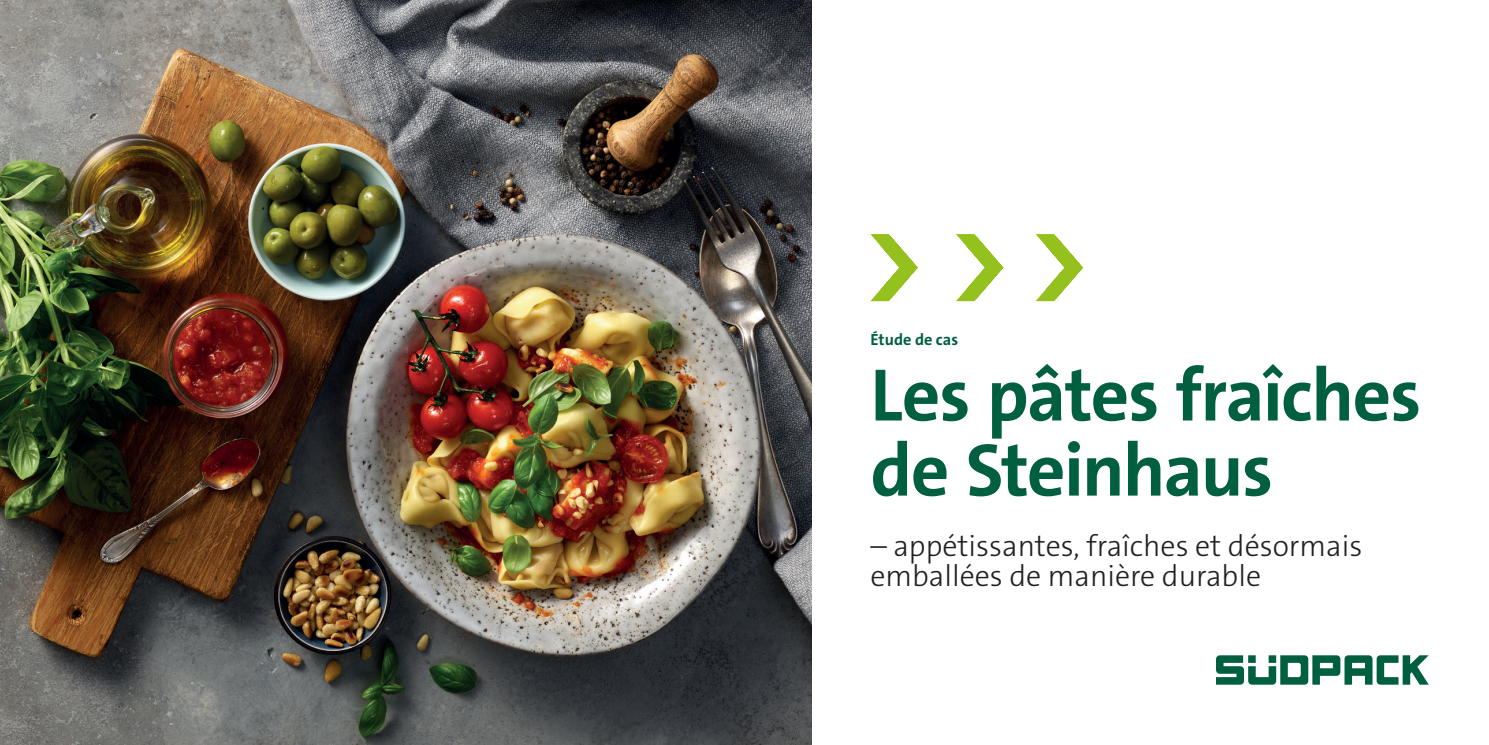
<style>
.page{position:relative;width:1489px;height:745px;background:#fff}
.page>*{position:absolute;margin:0;border:0;box-sizing:border-box;transform-origin:0 0}
.t1{font:700 75px/75px "The Sans C4 s";letter-spacing:-.025em;color:#005f3e}
.t2{font:300 30px/30px "The Sans C5";color:#231f20}
.t3{font:700 16.25px "The Sans C4 s";color:#005f3e}
</style>
<div class="page">
<svg style="left:1216px;top:655px;width:212px;height:29px"></svg>
<img style="left:0;top:0;width:811px;height:744px">
<svg style="left:1035px;top:234px;width:48px;height:68px"></svg>
<svg style="left:956px;top:234px;width:48px;height:68px"></svg>
<svg style="left:870px;top:234px;width:48px;height:68px"></svg>
<p class="t3" style="left:870px;top:329px;width:89px">Étude de cas</p>
<h1 class="t1" style="left:870px;top:358px;width:552px">Les pâtes fraîches de Steinhaus</h1>
<p class="t2" style="left:870px;top:530px;width:493px">– appétissantes, fraîches et désormais emballées de manière durable</p>
</div>
